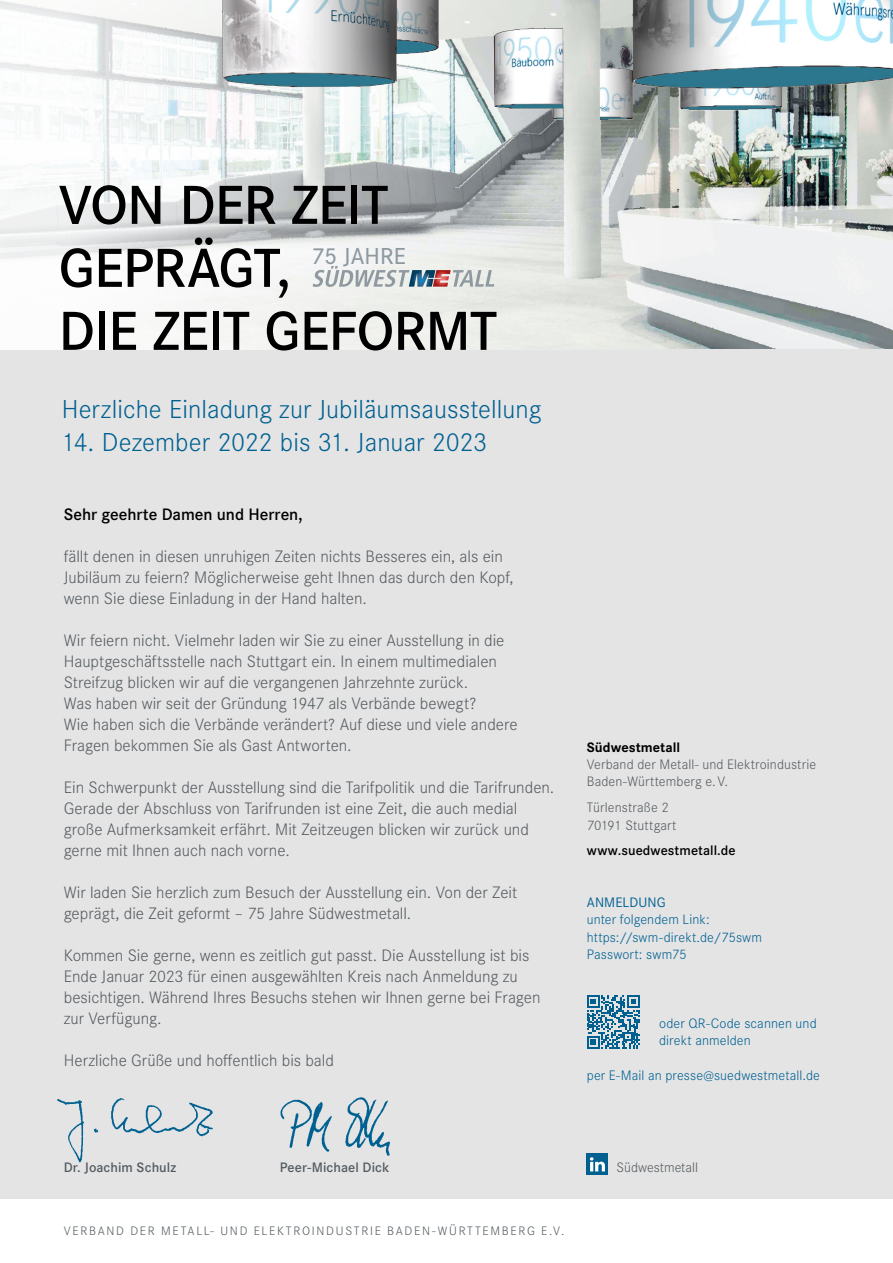
<style>
.page{position:relative;width:893px;height:1263px;background:#fff}
.page>*{position:absolute;margin:0;border:0;box-sizing:border-box;transform-origin:0 0}
.t1{font:600 57px/63px "Corporate S";letter-spacing:-.015em;color:#000}
.t2{font:300 27px "Corporate S";letter-spacing:.005em;color:#006191}
.t3{font:500 24px "Corporate S";letter-spacing:.005em;color:#8d99a0}
.t4{font:300 17.25px/21px "Corporate S";color:#545c60}
.t5{font:600 17.25px "Corporate S";color:#000}
.t6{font:300 14.25px/17.2px "Corporate S";letter-spacing:.01em;color:#006191}
.t7{font:300 14.25px/17.2px "Corporate S";letter-spacing:.005em;color:#545c60}
.t8{font:600 14.25px "Corporate S";letter-spacing:.005em;color:#545c60}
.t9{font:600 14.25px "Corporate S";letter-spacing:.005em;color:#000}
.t10{font:700 14.25px "Corporate S";letter-spacing:.005em;color:#000}
.t11{font:14.25px "Corporate S";letter-spacing:.01em;color:#006191}
.t12{font:300 12.75px "Corporate S";letter-spacing:.135em;color:#545c60}
</style>
<div class="page">
<img style="left:731px;top:283px;width:162px;height:67px">
<div style="left:0;top:350px;width:893px;height:849px;background:#e5e4e5"></div>
<div style="left:587px;top:1154px;width:21px;height:21px;background:#006191"></div>
<svg style="left:590px;top:1157px;width:15px;height:14px"></svg>
<img style="left:280px;top:1097px;width:110px;height:59px">
<img style="left:57px;top:1098px;width:156px;height:65px">
<svg style="left:0;top:0;width:731px;height:350px;fill:#f5f6f5"></svg>
<img style="left:157px;top:0;width:736px;height:283px">
<svg style="left:313px;top:266px;width:181px;height:21px;background:#bfc1c4"></svg>
<svg style="left:587px;top:995px;width:53px;height:53px"></svg>
<h1 class="t1" style="left:59px;top:171px;width:440px">VON DER ZEIT<br>GEPRÄGT,<br>DIE ZEIT GEFORMT</h1>
<h3 class="t3" style="left:312px;top:241px;width:95px">75 JAHRE</h3>
<h2 class="t2" style="left:62px;top:391px;width:481px">Herzliche Einladung zur Jubiläumsausstellung</h2>
<h2 class="t2" style="left:62px;top:424px;width:427px">14. Dezember 2022 bis 31. Januar 2023</h2>
<p class="t5" style="left:64px;top:503px;width:240px">Sehr geehrte Damen und Herren,</p>
<p class="t4" style="left:64px;top:546px;width:451px">fällt denen in diesen unruhigen Zeiten nichts Besseres ein, als ein<br>Jubiläum zu feiern? Möglicherweise geht Ihnen das durch den Kopf, wenn Sie diese Einladung in der Hand halten.</p>
<p class="t4" style="left:64px;top:630px;width:455px">Wir feiern nicht. Vielmehr laden wir Sie zu einer Ausstellung in die Hauptgeschäftsstelle nach Stuttgart ein. In einem multimedialen Streifzug blicken wir auf die vergangenen Jahrzehnte zurück.<br>Was haben wir seit der Gründung 1947 als Verbände bewegt?<br>Wie haben sich die Verbände verändert? Auf diese und viele andere Fragen bekommen Sie als Gast Antworten.</p>
<p class="t4" style="left:64px;top:777px;width:492px">Ein Schwerpunkt der Ausstellung sind die Tarifpolitik und die Tarifrunden.<br>Gerade der Abschluss von Tarifrunden ist eine Zeit, die auch medial große Aufmerksamkeit erfährt. Mit Zeitzeugen blicken wir zurück und gerne mit Ihnen auch nach vorne.</p>
<p class="t4" style="left:64px;top:882px;width:455px">Wir laden Sie herzlich zum Besuch der Ausstellung ein. Von der Zeit geprägt, die Zeit geformt – 75 Jahre Südwestmetall.</p>
<p class="t4" style="left:64px;top:945px;width:478px">Kommen Sie gerne, wenn es zeitlich gut passt. Die Ausstellung ist bis Ende Januar 2023 für einen ausgewählten Kreis nach Anmeldung zu besichtigen. Während Ihres Besuchs stehen wir Ihnen gerne bei Fragen zur Verfügung.</p>
<p class="t4" style="left:64px;top:1050px;width:272px">Herzliche Grüße und hoffentlich bis bald</p>
<p class="t10" style="left:587px;top:737px;width:95px">Südwestmetall</p>
<p class="t7" style="left:587px;top:755px;width:231px">Verband der Metall- und Elektroindustrie<br>Baden-Württemberg e. V.</p>
<p class="t7" style="left:587px;top:798px;width:91px">Türlenstraße 2<br>70191 Stuttgart</p>
<p class="t9" style="left:587px;top:841px;width:150px">www.suedwestmetall.de</p>
<p class="t11" style="left:587px;top:893px;width:80px">ANMELDUNG</p>
<p class="t6" style="left:587px;top:911px;width:177px">unter folgendem Link: https://swm-direkt.de/75swm<br>Passwort: swm75</p>
<p class="t6" style="left:659px;top:1014px;width:159px">oder QR-Code scannen und direkt anmelden</p>
<p class="t6" style="left:587px;top:1066px;width:235px">per E-Mail an presse@suedwestmetall.de</p>
<p class="t8" style="left:64px;top:1157px;width:114px">Dr. Joachim Schulz</p>
<p class="t8" style="left:280px;top:1157px;width:111px">Peer-Michael Dick</p>
<p class="t12" style="left:64px;top:1223px;width:502px">VERBAND DER METALL- UND ELEKTROINDUSTRIE BADEN-WÜRTTEMBERG E.V.</p>
<p class="t7" style="left:617px;top:1158px;width:83px">Südwestmetall</p>
</div>
